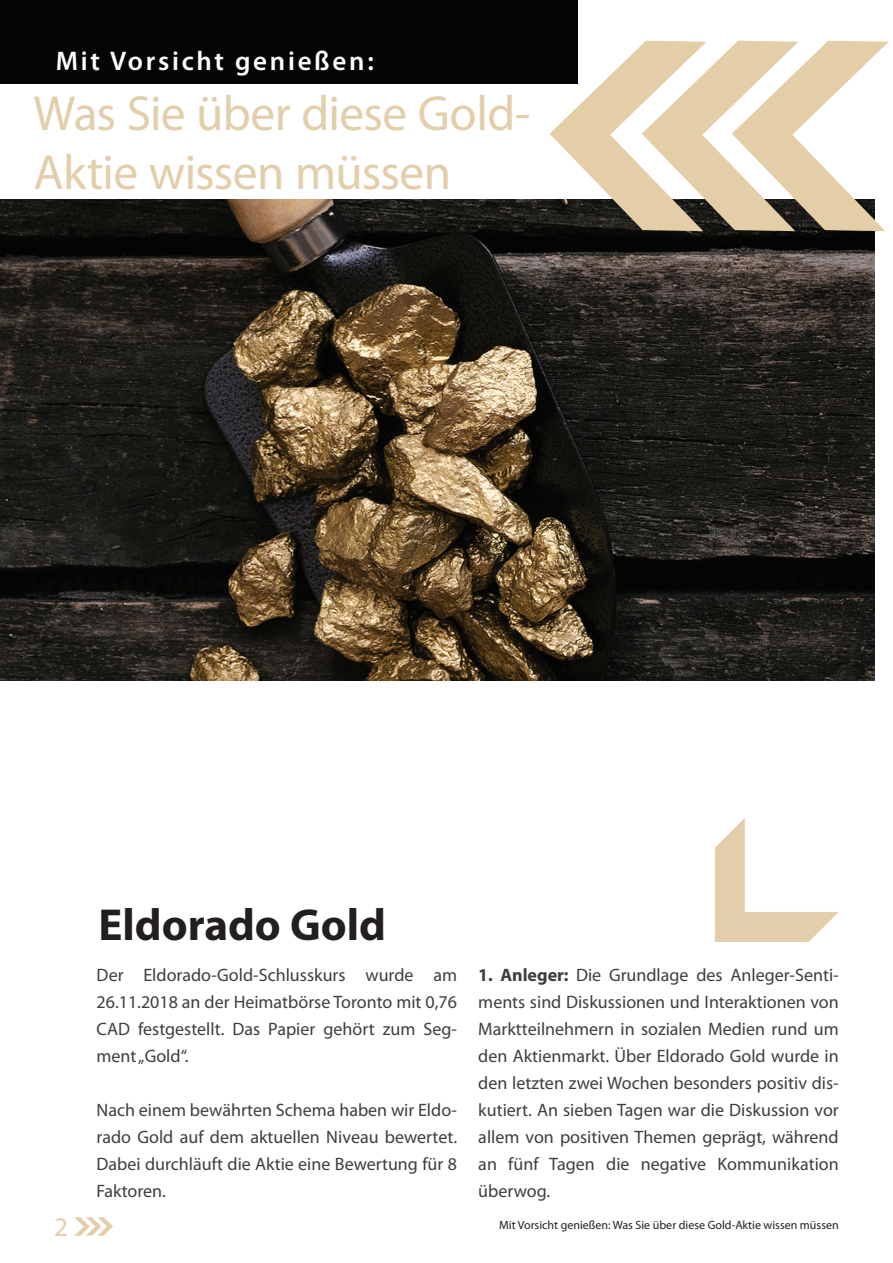
<style>
.page{position:relative;width:893px;height:1263px;background:#fff}
.page>*{position:absolute;margin:0;border:0;box-sizing:border-box;transform-origin:0 0}
.t1{font:49.5px/59.4px "Myriad Pro";letter-spacing:-.015em;color:#e2ceaa}
.t2{font:700 45px "Myriad Pro";color:#231f20}
.t3{font:600 27px "Myriad Pro";letter-spacing:.1em;color:#fff}
.t4{font:27px "Myriad Pro";color:#e3cea8}
.t5{font:18px/27px "Myriad Pro";color:#3e3e3f;text-align:justify}
.t6{font:12px "Myriad Pro";color:#231f20}
.s1{font-weight:700}
</style>
<div class="page">
<svg style="left:74px;top:1217px;width:39px;height:19px"></svg>
<img style="left:0;top:199px;width:874px;height:482px">
<div style="left:0;top:0;width:577px;height:83px;background:#040503"></div>
<svg style="left:550px;top:41px;width:339px;height:190px"></svg>
<svg style="left:715px;top:818px;width:124px;height:124px"></svg>
<h3 class="t3" style="left:56px;top:44px;width:319px">Mit Vorsicht genießen:</h3>
<h1 class="t1" style="left:34px;top:83px;width:498px">Was Sie über diese Gold-<br>Aktie wissen müssen</h1>
<h2 class="t2" style="left:98px;top:895px;width:289px">Eldorado Gold</h2>
<p class="t5" style="left:97px;top:961px;width:362px">Der Eldorado-Gold-Schlusskurs wurde am 26.11.2018 an der Heimatbörse Toronto mit 0,76<br>CAD festgestellt. Das Papier gehört zum Seg&shy;ment „Gold“.</p>
<p class="t5" style="left:97px;top:1096px;width:362px">Nach einem bewährten Schema haben wir Eldo&shy;rado Gold auf dem aktuellen Niveau bewertet.<br>Dabei durchläuft die Aktie eine Bewertung für 8<br>Faktoren.</p>
<p class="t5" style="left:478px;top:961px;width:362px"><span class="s1">1. Anleger:</span> Die Grundlage des Anleger-Senti&shy;ments sind Diskussionen und Interaktionen von Marktteilnehmern in sozialen Medien rund um den Aktienmarkt. Über Eldorado Gold wurde in den letzten zwei Wochen besonders positiv dis&shy;kutiert. An sieben Tagen war die Diskussion vor allem von positiven Themen geprägt, während an fünf Tagen die negative Kommunikation überwog.</p>
<h3 class="t4" style="left:54px;top:1210px;width:15px">2</h3>
<p class="t6" style="left:499px;top:1218px;width:341px">Mit Vorsicht genießen: Was Sie über diese Gold-Aktie wissen müssen</p>
</div>
